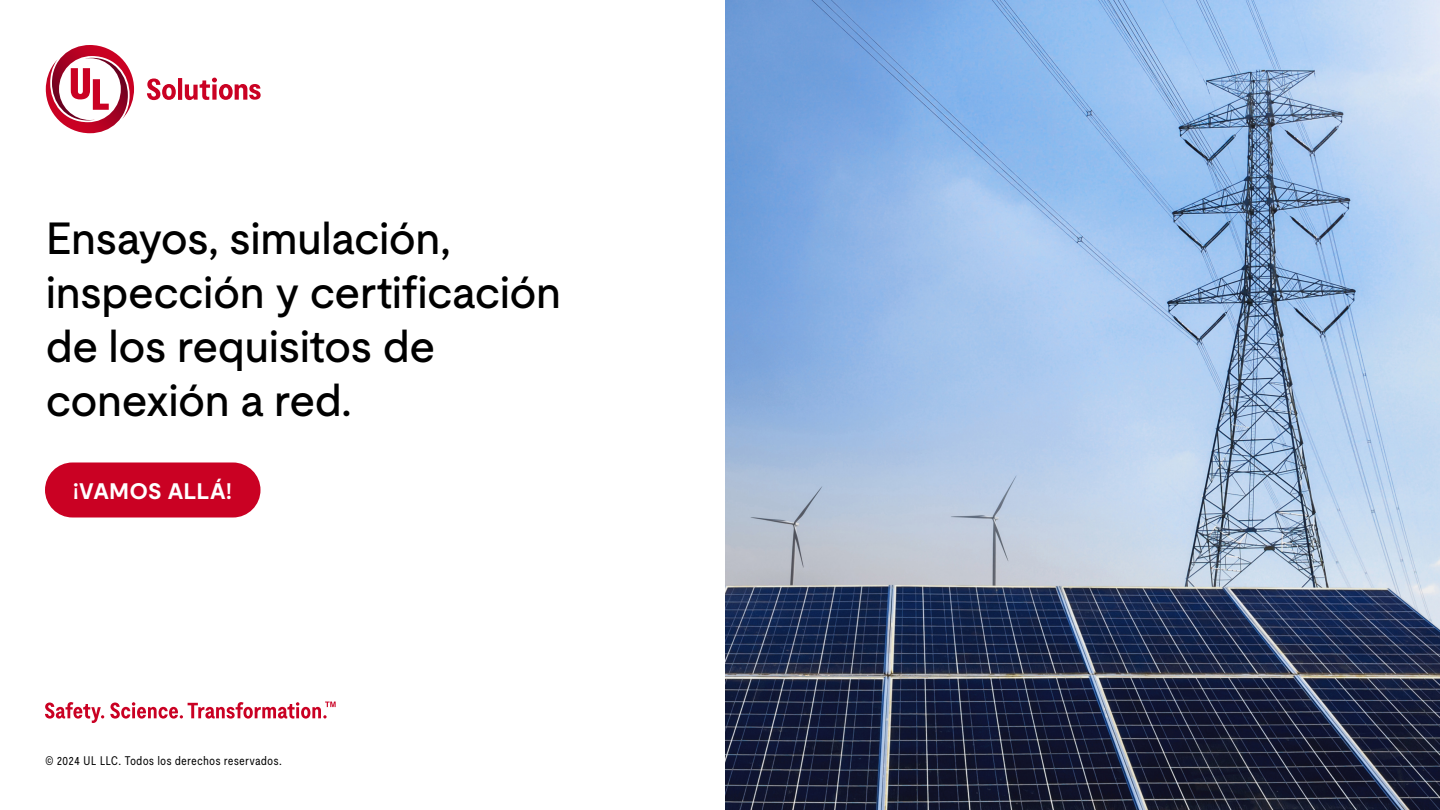
<style>
.page{position:relative;width:1440px;height:810px;background:#fff}
.page>*{position:absolute;margin:0;border:0;box-sizing:border-box;transform-origin:0 0}
.Interior_Headline_Medium_36pt{font:500 45px/54px "UL Moderat";letter-spacing:-.025em;color:#000}
.Button_Text_Bold_18pt{font:700 22.5px "UL Moderat";letter-spacing:-.005em;color:#fff}
.Legal_Condensed_Regular_10pt{font:condensed 12.5px "UL Moderat";letter-spacing:.005em;color:#000}
</style>
<div class="page">
<img style="left:726px;top:1px;width:714px;height:809px">
<svg style="left:46px;top:45px;width:215px;height:88px"></svg>
<svg style="left:45px;top:702px;width:291px;height:21px"></svg>
<div style="left:45px;top:462px;width:216px;height:56px;background:#ca0123;border-radius:28px"></div>
<p class="Interior_Headline_Medium_36pt" style="left:45px;top:211px;width:518px">Ensayos, simulación, inspección y certificación de los requisitos de conexión a red.</p>
<p class="Button_Text_Bold_18pt" style="left:73px;top:473px;width:161px">¡VAMOS ALLÁ!</p>
<p class="Legal_Condensed_Regular_10pt" style="left:45px;top:751px;width:238px">© 2024 UL LLC. Todos los derechos reservados.</p>
</div>
